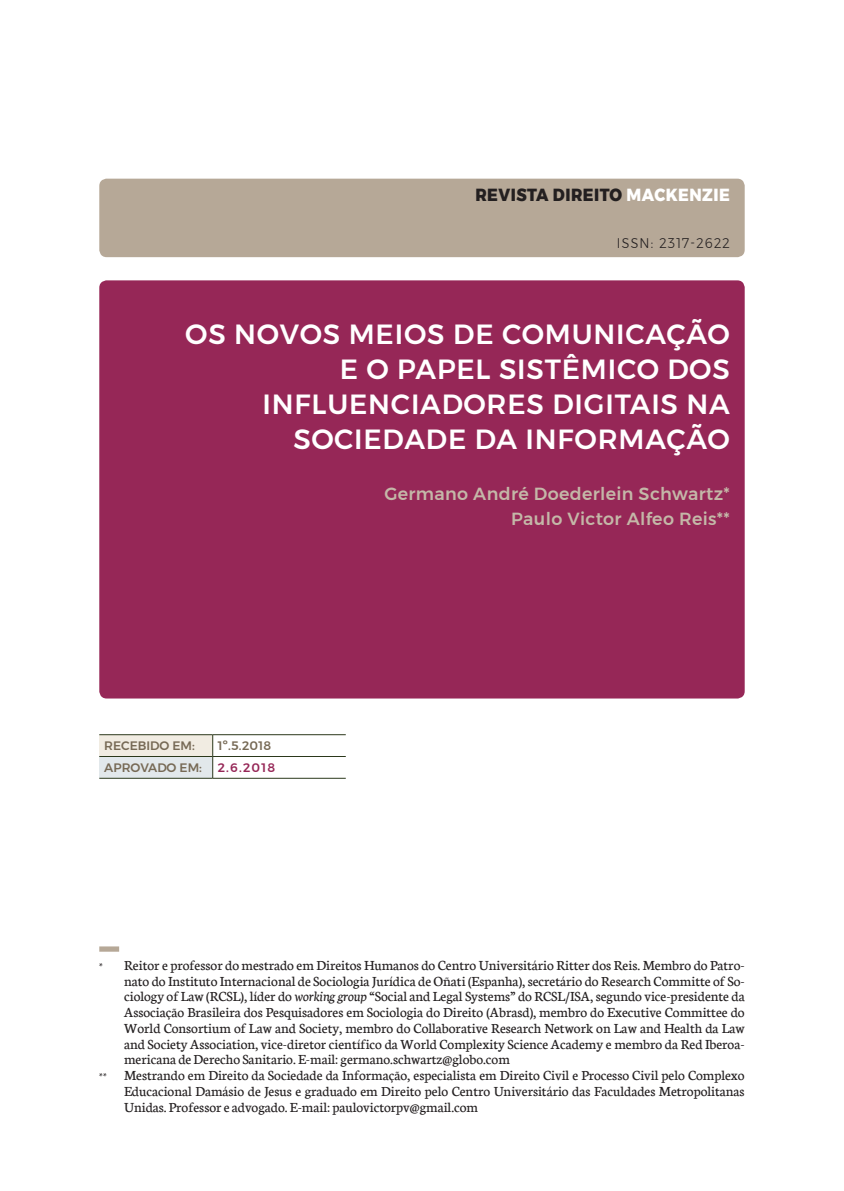
<style>
.page{position:relative;width:844px;height:1191px;background:#fff}
.page>*{position:absolute;margin:0;border:0;box-sizing:border-box;transform-origin:0 0}
.t1{font:500 27.65px/35px "Montserrat";letter-spacing:.03em;color:#fff}
.t2{font:500 17.5px/24.5px "Montserrat";letter-spacing:.02em;color:#c4b8a8;text-align:right}
.t3{font:800 17.5px "Montserrat";letter-spacing:.03em;color:#231f20;scale:.9 1}
.t4{font:14.88px "Neuton";color:#231f20}
.t5{font:300 14px "Montserrat";letter-spacing:.1em;color:#231f20;scale:.9 1}
.t6{font:500 12.25px "Montserrat";color:#776a56}
.t7{font:500 12.25px "Montserrat";color:#962757}
.s1{color:#fff}
.s2{font-weight:700;font-size:11.38px}
.s3{font-style:italic}
</style>
<div class="page">
<div style="left:99px;top:280px;width:645px;height:418px;background:#962757;border-radius:7px"></div>
<div style="left:99px;top:179px;width:645px;height:78px;background:#b6a897;border-radius:7px"></div>
<div style="left:99px;top:734px;width:114px;height:22px;background:#f1ece2"></div>
<div style="left:99px;top:756px;width:114px;height:22px;background:#e2e8eb"></div>
<hr style="left:99px;top:756px;width:114px;height:1px;background:#2b381b">
<hr style="left:213px;top:756px;width:133px;height:1px;background:#2b381b">
<hr style="left:99px;top:734px;width:114px;height:1px;background:#2b381b">
<hr style="left:213px;top:734px;width:133px;height:1px;background:#2b381b">
<svg style="left:212px;top:735px;width:1px;height:43px"></svg>
<hr style="left:99px;top:778px;width:114px;height:1px;background:#2b381b">
<hr style="left:213px;top:778px;width:133px;height:1px;background:#2b381b">
<div style="left:99px;top:946px;width:20px;height:5px;background:#b6a897"></div>
<p class="t3" style="left:475px;top:180px;width:284px">REVISTA DIREITO <span class="s1">MACKENZIE</span></p>
<p class="t5" style="left:616px;top:232px;width:127px">ISSN: 2317-2622</p>
<h1 class="t1" style="left:339px;top:317px;width:390px;text-indent:232px">UNICAÇÃO<br>E O PAPEL SISTÊMICO</h1>
<h1 class="t1" style="left:185px;top:317px;width:94px">OS NOVO</h1>
<h1 class="t1" style="left:323px;top:317px;width:46px">S MEIO</h1>
<h1 class="t1" style="left:427px;top:317px;width:98px">S DE COM</h1>
<h1 class="t1" style="left:667px;top:352px;width:64px">DO S</h1>
<h1 class="t1" style="left:262px;top:387px;width:468px">I NFLUENCIADORES DIGITAIS NA</h1>
<h1 class="t1" style="left:293px;top:422px;width:38px">SOCIED</h1>
<h1 class="t1" style="left:404px;top:422px;width:325px">ADE DA I NFORMAÇÃO</h1>
<p class="t2" style="left:375px;top:481px;width:355px"><sup>1</sup> Germano André Doederlein Schwartz*<br><sup>2</sup> Paulo Victor Alfeo Reis**</p>
<p class="t6" style="left:104px;top:736px;width:92px">Recebido em:</p>
<p class="t6" style="left:218px;top:736px;width:55px">1º.5.2018</p>
<p class="t6" style="left:104px;top:758px;width:99px">Aprovado em:</p>
<p class="t7" style="left:218px;top:757px;width:59px">2.6.2018</p>
<p class="t4" style="left:99px;top:957px;width:646px"><span class="s2">*</span> Reitor e professor do mestrado em Direitos Humanos do Centro Universitário Ritter dos Reis. Membro do Patro-</p>
<p class="t4" style="left:124px;top:973px;width:622px">nato do Instituto Internacional de Sociologia Jurídica de Oñati (Espanha), secretário do Research Committe of So-</p>
<p class="t4" style="left:124px;top:989px;width:622px">ciology of Law (RCSL), líder do <span class="s3">working group</span> “Social and Legal Systems” do RCSL/ISA, segundo vice-presidente da</p>
<p class="t4" style="left:124px;top:1004px;width:622px">Associação Brasileira dos Pesquisadores em Sociologia do Direito (Abrasd), membro do Executive Committee do</p>
<p class="t4" style="left:124px;top:1020px;width:622px">World Consortium of Law and Society, membro do Collaborative Research Network on Law and Health da Law</p>
<p class="t4" style="left:124px;top:1036px;width:622px">and Society Association, vice-diretor científico da World Complexity Science Academy e membro da Red Iberoa-</p>
<p class="t4" style="left:124px;top:1052px;width:387px">mericana de Derecho Sanitario. E-mail: germano.schwartz@globo.com</p>
<p class="t4" style="left:99px;top:1067px;width:646px"><span class="s2">**</span> Mestrando em Direito da Sociedade da Informação, especialista em Direito Civil e Processo Civil pelo Complexo</p>
<p class="t4" style="left:124px;top:1083px;width:622px">Educacional Damásio de Jesus e graduado em Direito pelo Centro Universitário das Faculdades Metropolitanas</p>
<p class="t4" style="left:124px;top:1099px;width:355px">Unidas. Professor e advogado. E-mail: paulovictorpv@gmail.com</p>
</div>
